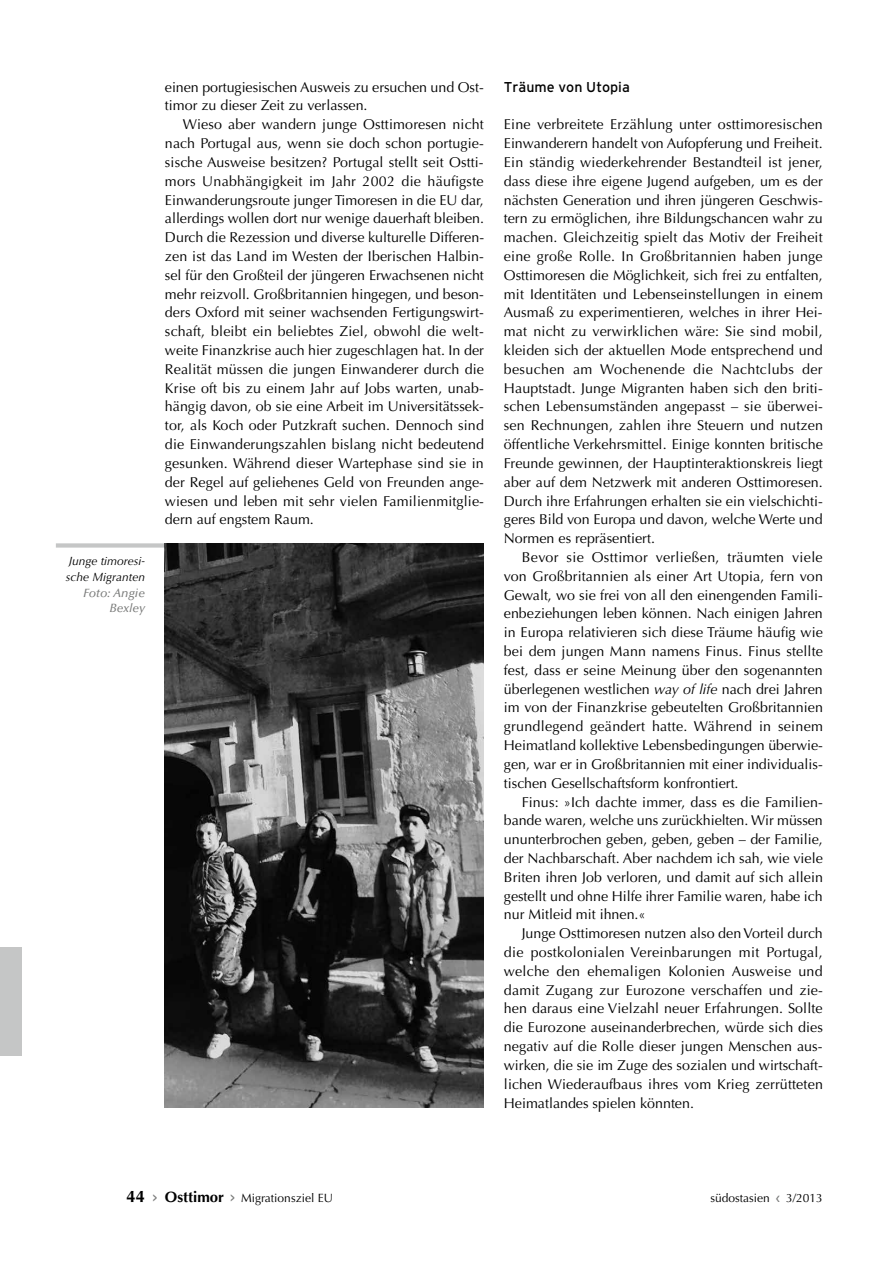
<style>
.page{position:relative;width:893px;height:1263px;background:#fff}
.page>*{position:absolute;margin:0;border:0;box-sizing:border-box;transform-origin:0 0}
.t1{font:14.25px/18.8px "Optima LT Std";color:#000;text-align:justify}
.t2{font:14.25px "Interstate";color:#000}
.t3{font:12px "Optima LT Std";color:#000}
.t4{font:italic 12px/15.9px "Optima LT Std";color:#000}
.t5{font:italic 500 12px/15.9px "Optima LT Std";color:#7a7b7a;text-align:right}
.s1{font-style:italic}
.s2{font-weight:700;font-size:16.5px}
.s3{font-family:"Interstate Regular 3";color:#7a7b7a}
.s4{font-weight:700;font-size:15px}
.s5{font-family:"Interstate";color:#7a7b7a}
</style>
<div class="page">
<div style="left:56px;top:543px;width:229px;height:5px;background:#c5c6c6"></div>
<img style="left:165px;top:543px;width:319px;height:564px">
<div style="left:0;top:947px;width:21px;height:108px;background:#c5c6c6"></div>
<p class="t4" style="left:66px;top:553px;width:81px">Junge timoresi&shy;sche Migranten</p>
<p class="t5" style="left:83px;top:585px;width:63px">Foto: Angie<br>Bexley</p>
<p class="t1" style="left:165px;top:78px;width:320px">einen portugiesischen Ausweis zu ersuchen und Ost&shy;timor zu dieser Zeit zu verlassen.</p>
<p class="t1" style="left:165px;top:115px;width:321px;text-indent:18px">Wieso aber wandern junge Osttimoresen nicht nach Portugal aus, wenn sie doch schon portugie&shy;sische Ausweise besitzen? Portugal stellt seit Ostti&shy;mors Unabhängigkeit im Jahr 2002 die häufigste Einwanderungsroute junger Timoresen in die EU dar, allerdings wollen dort nur wenige dauerhaft bleiben.<br>Durch die Rezession und diverse kulturelle Differen&shy;zen ist das Land im Westen der Iberischen Halbin&shy;sel für den Großteil der jüngeren Erwachsenen nicht mehr reizvoll. Großbritannien hingegen, und beson&shy;ders Oxford mit seiner wachsenden Fertigungswirt&shy;schaft, bleibt ein beliebtes Ziel, obwohl die welt&shy;weite Finanzkrise auch hier zugeschlagen hat. In der Realität müssen die jungen Einwanderer durch die Krise oft bis zu einem Jahr auf Jobs warten, unab&shy;hängig davon, ob sie eine Arbeit im Universitätssek&shy;tor, als Koch oder Putzkraft suchen. Dennoch sind die Einwanderungszahlen bislang nicht bedeutend gesunken. Während dieser Wartephase sind sie in der Regel auf geliehenes Geld von Freunden ange&shy;wiesen und leben mit sehr vielen Familienmitglie&shy;dern auf engstem Raum.</p>
<p class="t2" style="left:504px;top:79px;width:128px">Träume von Utopia</p>
<p class="t1" style="left:504px;top:115px;width:321px">Eine verbreitete Erzählung unter osttimoresischen Einwanderern handelt von Aufopferung und Freiheit.<br>Ein ständig wiederkehrender Bestandteil ist jener, dass diese ihre eigene Jugend aufgeben, um es der nächsten Generation und ihren jüngeren Geschwis&shy;tern zu ermöglichen, ihre Bildungschancen wahr zu machen. Gleichzeitig spielt das Motiv der Freiheit eine große Rolle. In Großbritannien haben junge Osttimoresen die Möglichkeit, sich frei zu entfalten, mit Identitäten und Lebenseinstellungen in einem Ausmaß zu experimentieren, welches in ihrer Hei&shy;mat nicht zu verwirklichen wäre: Sie sind mobil, kleiden sich der aktuellen Mode entsprechend und besuchen am Wochenende die Nachtclubs der Hauptstadt. Junge Migranten haben sich den briti&shy;schen Lebensumständen angepasst – sie überwei&shy;sen Rechnungen, zahlen ihre Steuern und nutzen öffentliche Verkehrsmittel. Einige konnten britische Freunde gewinnen, der Hauptinteraktionskreis liegt aber auf dem Netzwerk mit anderen Osttimoresen.<br>Durch ihre Erfahrungen erhalten sie ein vielschichti&shy;geres Bild von Europa und davon, welche Werte und Normen es repräsentiert.</p>
<p class="t1" style="left:504px;top:548px;width:321px;text-indent:18px">Bevor sie Osttimor verließen, träumten viele von Großbritannien als einer Art Utopia, fern von Gewalt, wo sie frei von all den einengenden Famili&shy;enbeziehungen leben können. Nach einigen Jahren in Europa relativieren sich diese Träume häufig wie bei dem jungen Mann namens Finus. Finus stellte fest, dass er seine Meinung über den sogenannten überlegenen westlichen <span class="s1">way of life</span> nach drei Jahren im von der Finanzkrise gebeutelten Großbritannien grundlegend geändert hatte. Während in seinem Heimatland kollektive Lebensbedingungen überwie&shy;gen, war er in Großbritannien mit einer individualis&shy;tischen Gesellschaftsform konfrontiert.</p>
<p class="t1" style="left:504px;top:792px;width:321px;text-indent:18px">Finus: »Ich dachte immer, dass es die Familien&shy;bande waren, welche uns zurückhielten. Wir müssen ununterbrochen geben, geben, geben – der Familie, der Nachbarschaft. Aber nachdem ich sah, wie viele Briten ihren Job verloren, und damit auf sich allein gestellt und ohne Hilfe ihrer Familie waren, habe ich nur Mitleid mit ihnen.«</p>
<p class="t1" style="left:504px;top:924px;width:321px;text-indent:18px">Junge Osttimoresen nutzen also den Vorteil durch die postkolonialen Vereinbarungen mit Portugal, welche den ehemaligen Kolonien Ausweise und damit Zugang zur Eurozone verschaffen und zie&shy;hen daraus eine Vielzahl neuer Erfahrungen. Sollte die Eurozone auseinanderbrechen, würde sich dies negativ auf die Rolle dieser jungen Menschen aus&shy;wirken, die sie im Zuge des sozialen und wirtschaft&shy;lichen Wiederaufbaus ihres vom Krieg zerrütteten Heimatlandes spielen könnten.</p>
<p class="t3" style="left:127px;top:1190px;width:208px"><span class="s2">44</span> <span class="s3">&gt;</span> <span class="s4">Osttimor</span> <span class="s5">&gt;</span> Migrationsziel EU</p>
<p class="t3" style="left:710px;top:1190px;width:114px">südostasien <span class="s5">‹</span> 3/2013</p>
</div>
